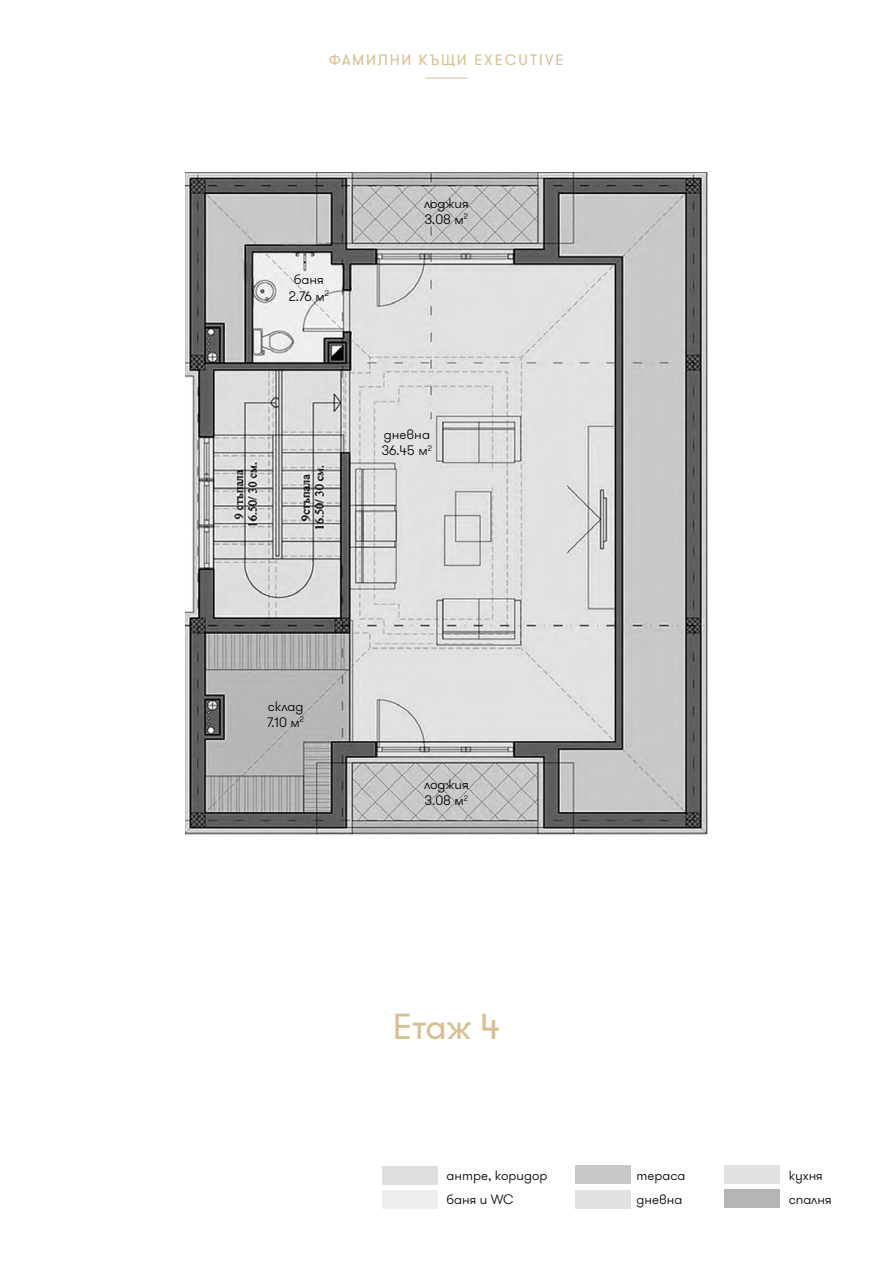
<style>
.page{position:relative;width:893px;height:1263px;background:#fff}
.page>*{position:absolute;margin:0;border:0;box-sizing:border-box;transform-origin:0 0}
.t1{font:36px "GT Walsheim Pro";color:#d8bf91}
.t2{font:15px "GT Walsheim Pro";letter-spacing:.12em;color:#d8bf91}
.t3{font:300 13.65px/16.4px "GT Walsheim Pro";color:#000}
.t4{font:300 13.5px/24px "GT Walsheim Pro";color:#000}
</style>
<div class="page">
<div style="left:382px;top:1166px;width:56px;height:19px;background:#dedede"></div>
<div style="left:382px;top:1190px;width:56px;height:19px;background:#eee"></div>
<div style="left:575px;top:1190px;width:56px;height:18px;background:#e1e1e1"></div>
<div style="left:575px;top:1165px;width:56px;height:19px;background:#c8c8c8"></div>
<div style="left:724px;top:1165px;width:56px;height:19px;background:#e1e1e1"></div>
<div style="left:724px;top:1190px;width:56px;height:18px;background:#b5b5b5"></div>
<hr style="left:425px;top:78px;width:43px;height:1px;background:#d8bf91">
<img style="left:185px;top:172px;width:523px;height:663px">
<p class="t2" style="left:329px;top:51px;width:236px">ФАМИЛНИ КЪЩИ EXECUTIVE</p>
<p class="t3" style="left:289px;top:272px;width:42px;text-align:center">баня<br>2.76 м<sup>2</sup></p>
<p class="t3" style="left:424px;top:195px;width:46px">лоджия<br>3.08 м<sup>2</sup></p>
<p class="t3" style="left:382px;top:426px;width:52px">дневна<br>36.45 м<sup>2</sup></p>
<p class="t3" style="left:267px;top:698px;width:38px">склад<br>7.10 м<sup>2</sup></p>
<p class="t3" style="left:424px;top:776px;width:46px">лоджия<br>3.08 м<sup>2</sup></p>
<h1 class="t1" style="left:393px;top:1004px;width:109px">Етаж 4</h1>
<p class="t4" style="left:447px;top:1164px;width:103px">антре, коридор баня и WC</p>
<p class="t4" style="left:636px;top:1164px;width:51px">тераса дневна</p>
<p class="t4" style="left:789px;top:1164px;width:44px">кухня спалня</p>
</div>
